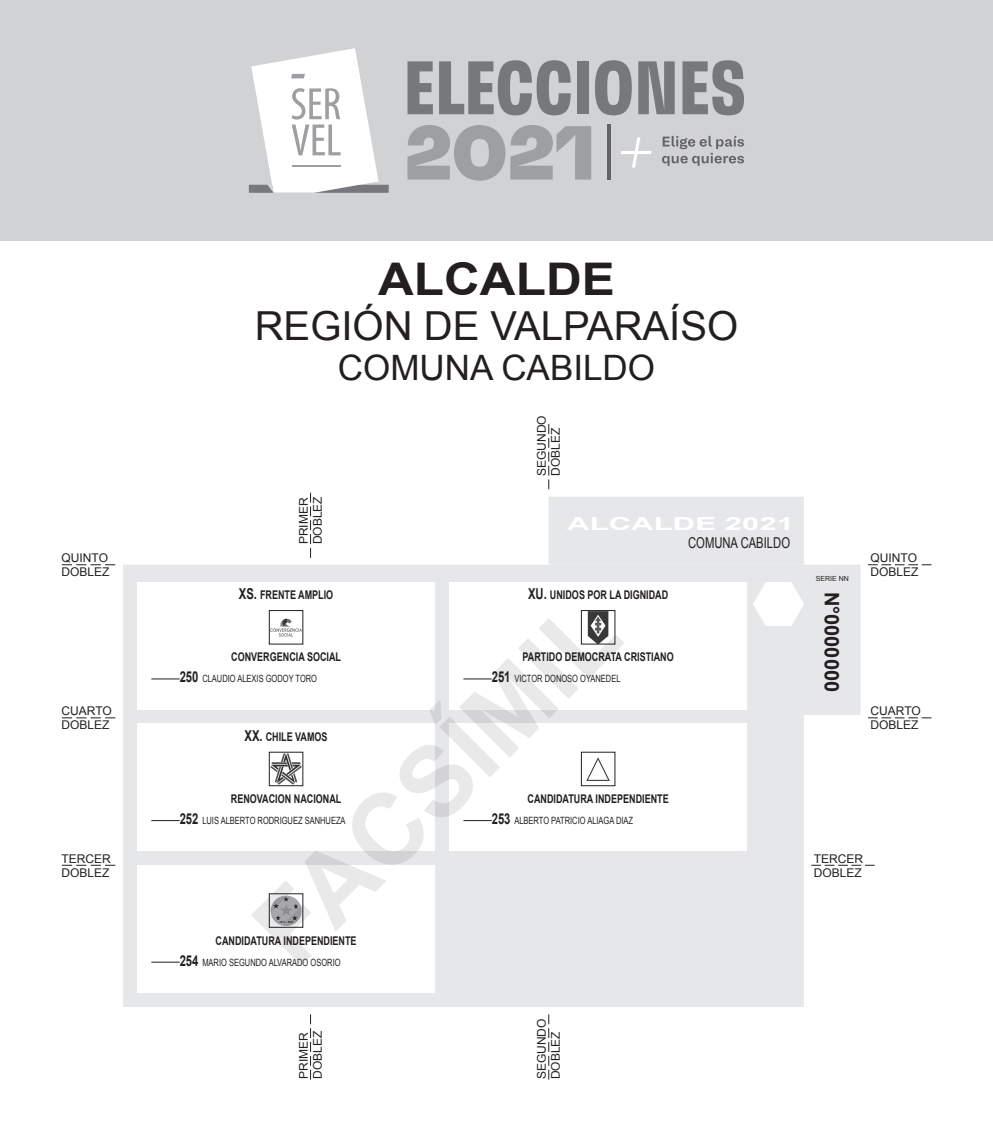
<style>
.page{position:relative;width:993px;height:1134px;background:#fff}
.page>*{position:absolute;margin:0;border:0;box-sizing:border-box;transform-origin:0 0}
.t1{font:700 100px "Arial";color:#231f20}
.t2{font:700 45px "Arial";color:#231f20;scale:1.1 1}
.t3{font:40px "Arial";color:#231f20}
.t4{font:35px "Arial";color:#231f20}
.t5{font:700 20px "Arial";color:#231f20}
.t6{font:700 18px "Arial";color:#fff;scale:1.73 1}
.t7{font:15px "Arial";color:#231f20;scale:.75 1}
.t8{font:700 12px "Arial";color:#231f20;scale:.75 1}
.t9{font:12px/14px "Arial";color:#231f20}
.t10{font:10px "Arial";color:#231f20;scale:.75 1}
.t11{font:7px "Arial";color:#231f20}
.s1{font-size:15px}
.s2{font-weight:700;font-size:15px}
</style>
<div class="page">
<div style="left:0;top:0;width:992px;height:241px;background:#d1d2d4"></div>
<svg style="left:548px;top:424px;width:1px;height:65px"></svg>
<svg style="left:548px;top:1014px;width:1px;height:65px"></svg>
<svg style="left:310px;top:1014px;width:1px;height:65px"></svg>
<svg style="left:62px;top:718px;width:53px;height:1px"></svg>
<svg style="left:62px;top:564px;width:53px;height:1px"></svg>
<svg style="left:62px;top:865px;width:53px;height:1px"></svg>
<svg style="left:868px;top:718px;width:63px;height:1px"></svg>
<svg style="left:868px;top:564px;width:63px;height:1px"></svg>
<svg style="left:407px;top:61px;width:26px;height:53px"></svg>
<svg style="left:439px;top:60px;width:131px;height:55px"></svg>
<div style="left:576px;top:61px;width:12px;height:53px;background:#76787b"></div>
<svg style="left:595px;top:60px;width:36px;height:55px"></svg>
<svg style="left:638px;top:61px;width:36px;height:53px"></svg>
<svg style="left:682px;top:60px;width:61px;height:55px"></svg>
<svg style="left:407px;top:125px;width:184px;height:56px"></svg>
<svg style="left:621px;top:137px;width:30px;height:31px"></svg>
<hr style="left:607px;top:124px;width:3px;height:56px;background:#636366">
<svg style="left:662px;top:136px;width:81px;height:30px"></svg>
<svg style="left:249px;top:48px;width:139px;height:145px"></svg>
<svg style="left:123px;top:497px;width:737px;height:510px"></svg>
<svg style="left:548px;top:497px;width:312px;height:218px"></svg>
<h2 class="t2" style="left:378px;top:250px;width:216px">ALCALDE</h2>
<h3 class="t3" style="left:255px;top:300px;width:485px">REGIÓN DE VALPARAÍSO</h3>
<h3 class="t4" style="left:338px;top:345px;width:319px">COMUNA CABILDO</h3>
<p class="t9" style="left:534px;top:476px;width:62px;rotate:-90deg">SEGUNDO<br>DOBLEZ</p>
<p class="t9" style="left:296px;top:544px;width:50px;rotate:-90deg">PRIMER<br>DOBLEZ</p>
<h3 class="t6" style="left:567px;top:511px;width:133px">ALCALDE 2021</h3>
<p class="t7" style="left:688px;top:533px;width:137px">COMUNA CABILDO</p>
<p class="t9" style="left:61px;top:551px;width:50px">QUINTO<br>DOBLEZ</p>
<p class="t11" style="left:815px;top:574px;width:35px">SERIE NN</p>
<p class="t11" style="left:838px;top:574px;width:12px">GK</p>
<p class="t9" style="left:870px;top:551px;width:50px">QUINTO<br>DOBLEZ</p>
<p class="t9" style="left:61px;top:704px;width:52px">CUARTO<br>DOBLEZ</p>
<p class="t9" style="left:61px;top:851px;width:51px">TERCER<br>DOBLEZ</p>
<p class="t8" style="left:239px;top:587px;width:127px"><span class="s1">XS.</span> FRENTE AMPLIO</p>
<p class="t8" style="left:528px;top:587px;width:188px"><span class="s1">XU.</span> UNIDOS POR LA DIGNIDAD</p>
<h1 class="t1" style="left:225px;top:899px;width:468px;rotate:-45deg">FACSÍMIL</h1>
<p class="t8" style="left:231px;top:649px;width:148px">CONVERGENCIA SOCIAL</p>
<p class="t10" style="left:180px;top:672px;width:185px"><span class="s2">250</span> CLAUDIO ALEXIS GODOY TORO</p>
<p class="t8" style="left:522px;top:649px;width:203px">PARTIDO DEMOCRATA CRISTIANO</p>
<p class="t10" style="left:491px;top:672px;width:173px"><span class="s2">251</span> VICTOR DONOSO OYANEDEL</p>
<p class="t8" style="left:244px;top:728px;width:112px"><span class="s1">XX.</span> CHILE VAMOS</p>
<p class="t8" style="left:231px;top:791px;width:149px">RENOVACION NACIONAL</p>
<p class="t10" style="left:180px;top:814px;width:223px"><span class="s2">252</span> LUIS ALBERTO RODRIGUEZ SANHUEZA</p>
<p class="t8" style="left:527px;top:791px;width:190px">CANDIDATURA INDEPENDIENTE</p>
<p class="t10" style="left:491px;top:814px;width:190px"><span class="s2">253</span> ALBERTO PATRICIO ALIAGA DIAZ</p>
<p class="t8" style="left:215px;top:932px;width:190px">CANDIDATURA INDEPENDIENTE</p>
<p class="t10" style="left:180px;top:955px;width:216px"><span class="s2">254</span> MARIO SEGUNDO ALVARADO OSORIO</p>
<h3 class="t5" style="left:844px;top:592px;width:102px;rotate:90deg">N°0000000</h3>
<p class="t9" style="left:870px;top:704px;width:52px">CUARTO<br>DOBLEZ</p>
<p class="t9" style="left:813px;top:851px;width:51px">TERCER<br>DOBLEZ</p>
<p class="t9" style="left:296px;top:1078px;width:50px;rotate:-90deg">PRIMER<br>DOBLEZ</p>
<p class="t9" style="left:534px;top:1079px;width:62px;rotate:-90deg">SEGUNDO<br>DOBLEZ</p>
</div>
